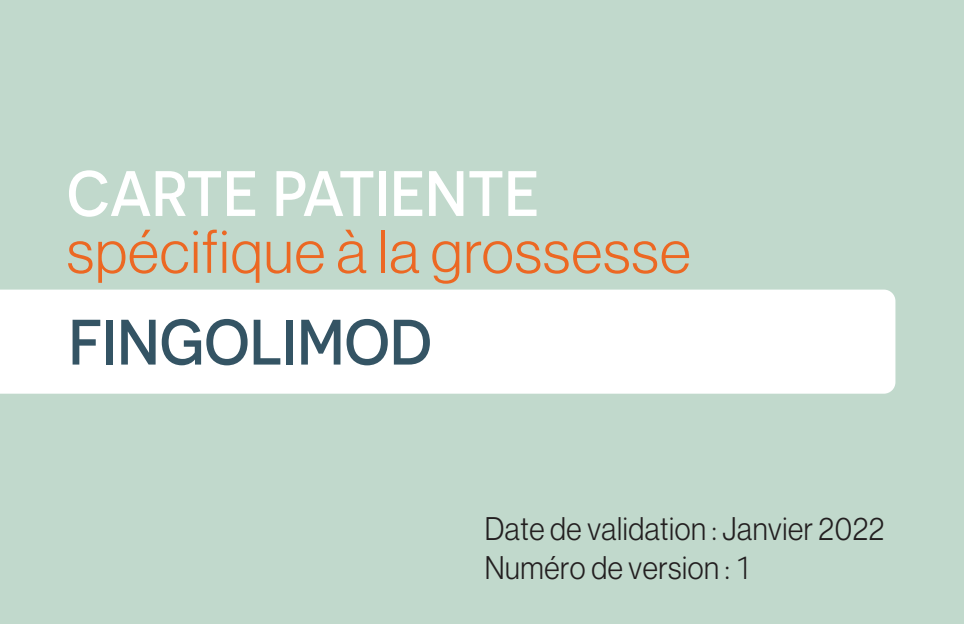
<style>
.page{position:relative;width:964px;height:624px;background:#c1d9cc}
.page>*{position:absolute;margin:0;border:0;box-sizing:border-box;transform-origin:0 0}
.t1{font:500 64px "Novecentosans";color:#fff}
.t2{font:500 64px "Novecentosans";color:#345464}
.t3{font:300 60px "Volta Modern Display 45";letter-spacing:.02em;color:#ec6823}
.t4{font:300 32px/38.4px "Volta Modern Display 45";letter-spacing:.02em;color:#231f20;scale:.93 1}
.s1{font-family:"Adobe Gothic Std"}
</style>
<div class="page">
<div style="left:0;top:289px;width:895px;height:104px;background:#fff"></div>
<p class="t1" style="left:67px;top:156px;width:474px">CARTE PATIENTE</p>
<p class="t3" style="left:67px;top:218px;width:625px">spécifique à la grossesse</p>
<p class="t2" style="left:69px;top:304px;width:365px">FINGOLIMOD</p>
<p class="t4" style="left:485px;top:509px;width:431px">Date de validation : Janvier 2022<br>Numéro de version : <span class="s1">1</span></p>
</div>
